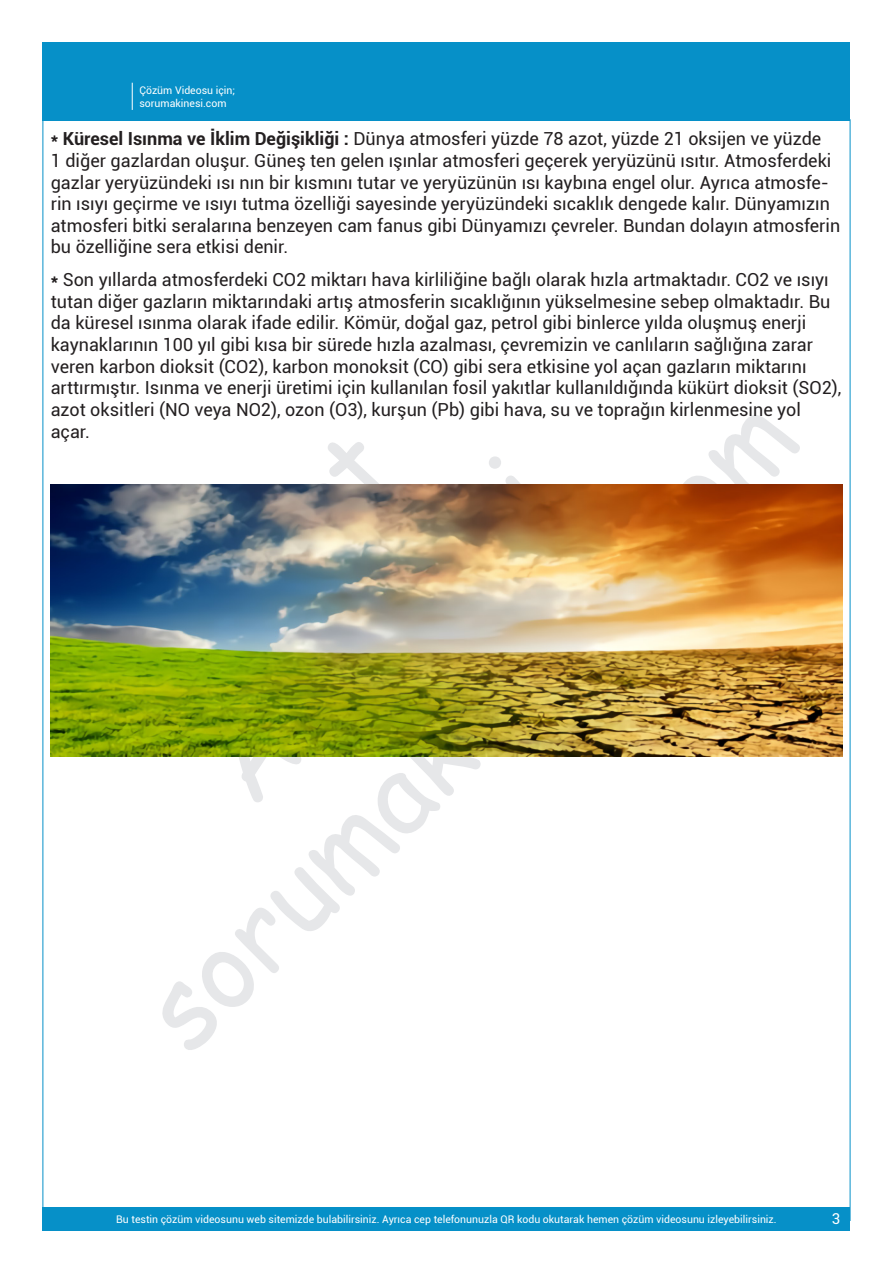
<style>
.page{position:relative;width:893px;height:1263px;background:#fff}
.page>*{position:absolute;margin:0;border:0;box-sizing:border-box;transform-origin:0 0}
.t1{font:108px "Comic Sans MS";color:#e6e7e9}
.t2{font:18px/21.6px "Roboto";color:#231f20}
.t3{font:15px "Roboto";color:#fff}
.t4{font:10.5px/12.6px "Roboto";color:#fff}
.s1{font-weight:700}
</style>
<div class="page">
<div style="left:43px;top:43px;width:807px;height:78px;background:#0690c8"></div>
<div style="left:43px;top:1207px;width:807px;height:23px;background:#0690c8"></div>
<svg style="left:132px;top:83px;width:1px;height:27px"></svg>
<img style="left:51px;top:485px;width:791px;height:272px">
<p class="t4" style="left:139px;top:84px;width:97px">Çözüm Videosu için; sorumakinesi.com</p>
<p class="t2" style="left:51px;top:127px;width:791px"><span class="s1">* Küresel Isınma ve İklim Değişikliği :</span> Dünya atmosferi yüzde 78 azot, yüzde 21 oksijen ve yüzde<br>1 diğer gazlardan oluşur. Güneş ten gelen ışınlar atmosferi geçerek yeryüzünü ısıtır. Atmosferdeki gazlar yeryüzündeki ısı nın bir kısmını tutar ve yeryüzünün ısı kaybına engel olur. Ayrıca atmosfe&shy;rin ısıyı geçirme ve ısıyı tutma özelliği sayesinde yeryüzündeki sıcaklık dengede kalır. Dünyamızın atmosferi bitki seralarına benzeyen cam fanus gibi Dünyamızı çevreler. Bundan dolayın atmosferin bu özelliğine sera etkisi denir.</p>
<p class="t2" style="left:51px;top:268px;width:792px"><span class="s1">*</span> Son yıllarda atmosferdeki CO2 miktarı hava kirliliğine bağlı olarak hızla artmaktadır. CO2 ve ısıyı tutan diğer gazların miktarındaki artış atmosferin sıcaklığının yükselmesine sebep olmaktadır. Bu da küresel ısınma olarak ifade edilir. Kömür, doğal gaz, petrol gibi binlerce yılda oluşmuş enerji kaynaklarının 100 yıl gibi kısa bir sürede hızla azalması, çevremizin ve canlıların sağlığına zarar veren karbon dioksit (CO2), karbon monoksit (CO) gibi sera etkisine yol açan gazların miktarını arttırmıştır. Isınma ve enerji üretimi için kullanılan fosil yakıtlar kullanıldığında kükürt dioksit (SO2), azot oksitleri (NO veya NO2), ozon (O3), kurşun (Pb) gibi hava, su ve toprağın kirlenmesine yol açar.</p>
<h1 class="t1" style="left:105px;top:971px;width:868px;rotate:-45deg">sorumakinesi.com</h1>
<p class="t4" style="left:116px;top:1212px;width:662px">Bu testin çözüm videosunu web sitemizde bulabilirsiniz. Ayrıca cep telefonunuzla QR kodu okutarak hemen çözüm videosunu izleyebilirsiniz.</p>
<p class="t3" style="left:832px;top:1208px;width:10px">3</p>
</div>
